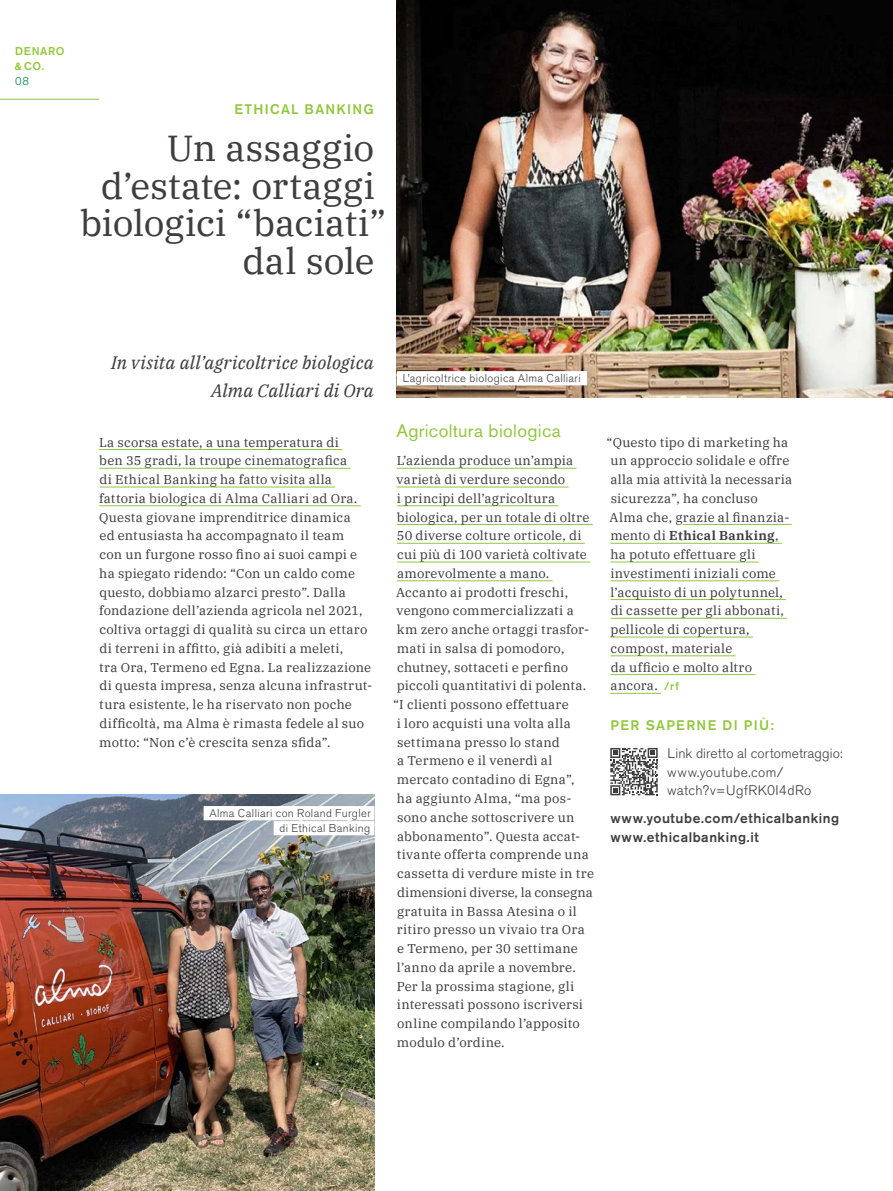
<style>
.page{position:relative;width:893px;height:1191px;background:#fff}
.page>*{position:absolute;margin:0;border:0;box-sizing:border-box;transform-origin:0 0}
.t1{font:36px "IBM Plex Serif";letter-spacing:-.005em;color:#3e3e3f}
.t2{font:italic 18px/28px "IBM Plex Serif";letter-spacing:.015em;color:#3e3e3f;text-align:right}
.t3{font:18px "Akzidenz Grotesk BQ";letter-spacing:.02em;color:#92c73d}
.t4{font:300 13.8px/18.8px "Akzidenz Grotesk BQ";letter-spacing:.015em;color:#3e3e3f}
.t5{font:500 13.8px/18.8px "Akzidenz Grotesk BQ";letter-spacing:.04em;color:#3e3e3f}
.t6{font:500 13.8px "Akzidenz Grotesk BQ";letter-spacing:.095em;color:#92c73d}
.t7{font:12.75px/18.8px "IBM Plex Serif";letter-spacing:.02em;color:#3e3e3f}
.t8{font:12.75px "IBM Plex Serif";color:#3e3e3f}
.t9{font:300 11.25px/15px "Akzidenz Grotesk BQ";letter-spacing:.035em;color:#3e3e3f;text-align:right}
.t10{font:500 11.25px/15px "Akzidenz Grotesk BQ";letter-spacing:.05em;color:#92c73d}
.t11{font:300 11.25px "Akzidenz Grotesk BQ";color:#00873f}
.s1{font-weight:600}
.s2{font-family:"Akzidenz Grotesk BQ";font-weight:500;font-size:11.25px;color:#92c73d}
</style>
<div class="page">
<img style="left:397px;top:0;width:496px;height:397px">
<img style="left:0;top:794px;width:374px;height:397px">
<div style="left:397px;top:371px;width:190px;height:14px;background:#fff"></div>
<div style="left:204px;top:806px;width:170px;height:14px;background:#fff"></div>
<div style="left:274px;top:821px;width:100px;height:14px;background:#fff"></div>
<hr style="left:397px;top:468px;width:179px;height:1px;background:#92c73d">
<hr style="left:397px;top:486px;width:171px;height:1px;background:#92c73d">
<hr style="left:397px;top:505px;width:161px;height:1px;background:#92c73d">
<hr style="left:397px;top:524px;width:196px;height:1px;background:#92c73d">
<hr style="left:397px;top:543px;width:188px;height:1px;background:#92c73d">
<hr style="left:397px;top:561px;width:193px;height:1px;background:#92c73d">
<hr style="left:397px;top:580px;width:156px;height:1px;background:#92c73d">
<hr style="left:683px;top:524px;width:109px;height:1px;background:#92c73d">
<hr style="left:610px;top:543px;width:172px;height:1px;background:#92c73d">
<hr style="left:610px;top:561px;width:149px;height:1px;background:#92c73d">
<hr style="left:610px;top:580px;width:169px;height:1px;background:#92c73d">
<hr style="left:610px;top:599px;width:176px;height:1px;background:#92c73d">
<hr style="left:611px;top:618px;width:176px;height:1px;background:#92c73d">
<hr style="left:610px;top:636px;width:143px;height:1px;background:#92c73d">
<hr style="left:611px;top:655px;width:124px;height:1px;background:#92c73d">
<hr style="left:611px;top:674px;width:144px;height:1px;background:#92c73d">
<hr style="left:610px;top:693px;width:51px;height:1px;background:#92c73d">
<hr style="left:99px;top:449px;width:243px;height:1px;background:#92c73d">
<hr style="left:99px;top:468px;width:252px;height:1px;background:#92c73d">
<hr style="left:100px;top:486px;width:235px;height:1px;background:#92c73d">
<hr style="left:99px;top:505px;width:262px;height:1px;background:#92c73d">
<svg style="left:610px;top:748px;width:48px;height:47px"></svg>
<hr style="left:0;top:99px;width:99px;height:1px;background:#92c73d">
<p class="t10" style="left:15px;top:43px;width:51px">DENARO &amp; CO.</p>
<p class="t11" style="left:15px;top:75px;width:15px">08</p>
<p class="t6" style="left:234px;top:101px;width:141px">ETHICAL BANKING</p>
<h1 class="t1" style="left:167px;top:120px;width:209px">Un assaggio</h1>
<h1 class="t1" style="left:101px;top:158px;width:276px">d’estate: ortaggi</h1>
<h1 class="t1" style="left:80px;top:195px;width:308px">biologici “baciati”</h1>
<h1 class="t1" style="left:242px;top:233px;width:134px">dal sole</h1>
<h2 class="t2" style="left:111px;top:347px;width:264px">In visita all’agricoltrice biologica<br>Alma Calliari di Ora</h2>
<p class="t7" style="left:99px;top:431px;width:275px">La scorsa estate, a una temperatura di<br>ben 35 gradi, la troupe cinematografica<br>di Ethical Banking ha fatto visita alla fattoria biologica di Alma Calliari ad Ora.<br>Questa giovane imprenditrice dinamica<br>ed entusiasta ha accompagnato il team<br>con un furgone rosso fino ai suoi campi e ha spiegato ridendo: “Con un caldo come questo, dobbiamo alzarci presto”. Dalla fondazione dell’azienda agricola nel 2021, coltiva ortaggi di qualità su circa un ettaro di terreni in affitto, già adibiti a meleti,<br>tra Ora, Termeno ed Egna. La realizzazione di questa impresa, senza alcuna infrastrut&shy;tura esistente, le ha riservato non poche difficoltà, ma Alma è rimasta fedele al suo motto: “Non c’è crescita senza sfida”.</p>
<p class="t9" style="left:209px;top:805px;width:163px">Alma Calliari con Roland Furgler di Ethical Banking</p>
<p class="t9" style="left:403px;top:371px;width:180px">L’agricoltrice biologica Alma Calliari</p>
<h2 class="t3" style="left:396px;top:420px;width:166px">Agricoltura biologica</h2>
<p class="t7" style="left:397px;top:450px;width:178px">L’azienda produce un’ampia</p>
<p class="t7" style="left:397px;top:469px;width:170px">varietà di verdure secondo</p>
<p class="t7" style="left:397px;top:488px;width:160px">i principi dell’agricoltura</p>
<p class="t7" style="left:397px;top:506px;width:194px">biologica, per un totale di oltre</p>
<p class="t7" style="left:397px;top:525px;width:186px">50 diverse colture orticole, di</p>
<p class="t7" style="left:397px;top:544px;width:191px">cui più di 100 varietà coltivate</p>
<p class="t7" style="left:397px;top:563px;width:154px">amorevolmente a mano.</p>
<p class="t7" style="left:396px;top:581px;width:174px">Accanto ai prodotti freschi,</p>
<p class="t7" style="left:397px;top:600px;width:179px">vengono commercializzati a</p>
<p class="t7" style="left:397px;top:619px;width:194px">km zero anche ortaggi trasfor-</p>
<p class="t7" style="left:397px;top:638px;width:169px">mati in salsa di pomodoro,</p>
<p class="t7" style="left:397px;top:656px;width:172px">chutney, sottaceti e perfino</p>
<p class="t7" style="left:397px;top:675px;width:191px">piccoli quantitativi di polenta.</p>
<p class="t7" style="left:393px;top:694px;width:177px">“I clienti possono effettuare</p>
<p class="t7" style="left:397px;top:713px;width:175px">i loro acquisti una volta alla</p>
<p class="t7" style="left:397px;top:731px;width:164px">settimana presso lo stand</p>
<p class="t7" style="left:397px;top:750px;width:157px">a Termeno e il venerdì al</p>
<p class="t7" style="left:397px;top:769px;width:179px">mercato contadino di Egna”,</p>
<p class="t7" style="left:397px;top:788px;width:176px">ha aggiunto Alma, “ma pos-</p>
<p class="t7" style="left:397px;top:806px;width:179px">sono anche sottoscrivere un</p>
<p class="t7" style="left:397px;top:825px;width:185px">abbonamento”. Questa accat-</p>
<p class="t7" style="left:397px;top:844px;width:193px">tivante offerta comprende una</p>
<p class="t7" style="left:397px;top:863px;width:198px">cassetta di verdure miste in tre</p>
<p class="t8" style="left:397px;top:882px;width:197px">dimensioni diverse, la consegna</p>
<p class="t7" style="left:397px;top:900px;width:181px">gratuita in Bassa Atesina o il</p>
<p class="t7" style="left:397px;top:919px;width:189px">ritiro presso un vivaio tra Ora</p>
<p class="t7" style="left:397px;top:938px;width:182px">e Termeno, per 30 settimane</p>
<p class="t7" style="left:397px;top:957px;width:180px">l’anno da aprile a novembre.</p>
<p class="t7" style="left:397px;top:975px;width:179px">Per la prossima stagione, gli</p>
<p class="t7" style="left:397px;top:994px;width:188px">interessati possono iscriversi</p>
<p class="t7" style="left:397px;top:1013px;width:184px">online compilando l’apposito</p>
<p class="t7" style="left:397px;top:1032px;width:109px">modulo d’ordine.</p>
<p class="t7" style="left:607px;top:431px;width:187px">“Questo tipo di marketing ha un approccio solidale e offre alla mia attività la necessaria sicurezza”, ha concluso<br>Alma che, grazie al finanzia&shy;mento di <span class="s1">Ethical Banking</span>, ha potuto effettuare gli investimenti iniziali come l’acquisto di un polytunnel, di cassette per gli abbonati, pellicole di copertura, compost, materiale<br>da ufficio e molto altro ancora. <span class="s2">/rf</span></p>
<p class="t6" style="left:611px;top:716px;width:165px">PER SAPERNE DI PIÙ:</p>
<p class="t4" style="left:667px;top:744px;width:177px">Link diretto al cortometraggio: www.youtube.com/ watch?v=UgfRK0I4dRo</p>
<p class="t5" style="left:610px;top:809px;width:230px">www.youtube.com/ethicalbanking www.ethicalbanking.it</p>
</div>
